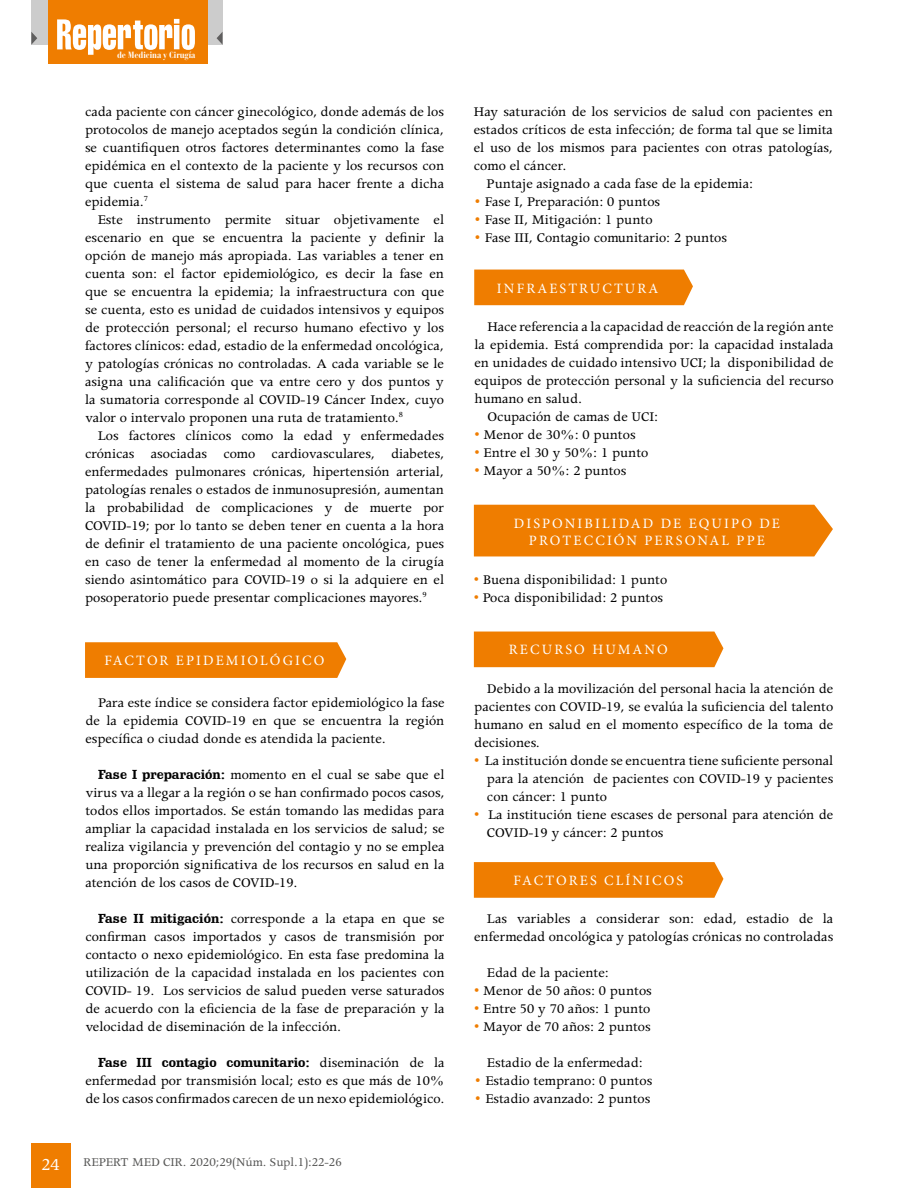
<style>
.page{position:relative;width:918px;height:1188px;background:#fff}
.page>*{position:absolute;margin:0;border:0;box-sizing:border-box;transform-origin:0 0}
.t1{font:19.05px "Apollo MT Std";color:#fff}
.t2{font:15px/18px "Apollo MT Std";color:#000;text-align:justify}
.t3{font:14.25px/16.5px "Minion Pro";letter-spacing:.15em;color:#fff;text-align:center}
.t4{font:13.5px "Apollo MT Std";color:#575756}
.t5{font:700 12.75px "Schadow BT";color:#000}
.t6{font:700 condensed 9px "Bauer Bodoni Std";color:#fff}
.s1{font-family:"Schadow BT";font-weight:700;font-size:12.75px}
.s2{font-family:"Apollo MT Std";font-weight:400;font-size:15px}
.s3{font-family:"Schadow BT";font-weight:700;font-size:12.75px;color:#ef7d00}
.s4{color:#ef7d00}
</style>
<div class="page">
<div style="left:31px;top:1143px;width:39px;height:45px;background:#ef7d00"></div>
<div style="left:31px;top:0;width:192px;height:45px;background:#ccc"></div>
<div style="left:48px;top:0;width:159px;height:64px;background:#ef7d00"></div>
<svg style="left:57px;top:19px;width:138px;height:36px"></svg>
<svg style="left:31px;top:32px;width:6px;height:13px"></svg>
<svg style="left:217px;top:32px;width:6px;height:13px"></svg>
<svg style="left:85px;top:642px;width:261px;height:36px;background:#ef8006"></svg>
<div style="left:474px;top:632px;width:249px;height:35px;background:#ef7d00"></div>
<svg style="left:474px;top:862px;width:249px;height:36px;background:#ef8006"></svg>
<div style="left:474px;top:270px;width:219px;height:35px;background:#ef7d00"></div>
<div style="left:474px;top:505px;width:359px;height:51px;background:#ef7d00"></div>
<p class="t1" style="left:42px;top:1154px;width:20px">24</p>
<p class="t6" style="left:117px;top:50px;width:80px">de Medicina y Cirugía</p>
<p class="t2" style="left:85px;top:104px;width:361px">cada paciente con cáncer ginecológico, donde además de los protocolos de manejo aceptados según la condición clínica, se cuantifiquen otros factores determinantes como la fase epidémica en el contexto de la paciente y los recursos con que cuenta el sistema de salud para hacer frente a dicha epidemia.<sup>7</sup></p>
<p class="t2" style="left:85px;top:212px;width:361px;text-indent:13px">Este instrumento permite situar objetivamente el escenario en que se encuentra la paciente y definir la opción de manejo más apropiada. Las variables a tener en cuenta son: el factor epidemiológico, es decir la fase en que se encuentra la epidemia; la infraestructura con que se cuenta, esto es unidad de cuidados intensivos y equipos de protección personal; el recurso humano efectivo y los factores clínicos: edad, estadio de la enfermedad oncológica, y patologías crónicas no controladas. A cada variable se le asigna una calificación que va entre cero y dos puntos y la sumatoria corresponde al COVID-19 Cáncer Index, cuyo valor o intervalo proponen una ruta de tratamiento.<sup>8</sup></p>
<p class="t2" style="left:85px;top:428px;width:361px;text-indent:13px">Los factores clínicos como la edad y enfermedades crónicas asociadas como cardiovasculares, diabetes, enfermedades pulmonares crónicas, hipertensión arterial, patologías renales o estados de inmunosupresión, aumentan la probabilidad de complicaciones y de muerte por COVID-19; por lo tanto se deben tener en cuenta a la hora de definir el tratamiento de una paciente oncológica, pues en caso de tener la enfermedad al momento de la cirugía siendo asintomático para COVID-19 o si la adquiere en el posoperatorio puede presentar complicaciones mayores.<sup>9</sup></p>
<p class="t3" style="left:104px;top:652px;width:222px">FACTOR EPIDEMIOLÓGICO</p>
<p class="t2" style="left:85px;top:694px;width:361px;text-indent:13px">Para este índice se considera factor epidemiológico la fase de la epidemia COVID-19 en que se encuentra la región específica o ciudad donde es atendida la paciente.</p>
<p class="t2" style="left:85px;top:766px;width:361px;text-indent:13px"><span class="s1">Fase I preparación:</span> momento en el cual se sabe que el virus va a llegar a la región o se han confirmado pocos casos, todos ellos importados. Se están tomando las medidas para ampliar la capacidad instalada en los servicios de salud; se realiza vigilancia y prevención del contagio y no se emplea una proporción significativa de los recursos en salud en la atención de los casos de COVID-19.</p>
<p class="t2" style="left:85px;top:910px;width:361px;text-indent:13px"><span class="s1">Fase II mitigación:</span> corresponde a la etapa en que se confirman casos importados y casos de transmisión por contacto o nexo epidemiológico. En esta fase predomina la utilización de la capacidad instalada en los pacientes con COVID- 19. Los servicios de salud pueden verse saturados de acuerdo con la eficiencia de la fase de preparación y la velocidad de diseminación de la infección.</p>
<p class="t5" style="left:98px;top:1054px;width:348px">Fase III contagio comunitario: <span class="s2">diseminación de la</span></p>
<p class="t2" style="left:85px;top:1072px;width:361px">enfermedad por transmisión local; esto es que más de 10% de los casos confirmados carecen de un nexo epidemiológico.</p>
<p class="t4" style="left:83px;top:1155px;width:260px">REPERT MED CIR. 2020;29(Núm. Supl.1):22-26</p>
<p class="t2" style="left:474px;top:104px;width:361px">Hay saturación de los servicios de salud con pacientes en</p>
<p class="t2" style="left:474px;top:122px;width:361px">estados críticos de esta infección; de forma tal que se limita</p>
<p class="t2" style="left:474px;top:140px;width:361px">el uso de los mismos para pacientes con otras patologías,</p>
<p class="t2" style="left:474px;top:158px;width:94px">como el cáncer.</p>
<p class="t2" style="left:487px;top:176px;width:268px">Puntaje asignado a cada fase de la epidemia:</p>
<p class="t2" style="left:474px;top:194px;width:188px"><span class="s3">•</span> Fase I, Preparación: 0 puntos</p>
<p class="t2" style="left:474px;top:212px;width:180px"><span class="s3">•</span> Fase II, Mitigación: 1 punto</p>
<p class="t2" style="left:474px;top:230px;width:255px"><span class="s3">•</span> Fase III, Contagio comunitario: 2 puntos</p>
<p class="t3" style="left:497px;top:280px;width:163px">INFRAESTRUCTURA</p>
<p class="t2" style="left:487px;top:318px;width:348px">Hace referencia a la capacidad de reacción de la región ante</p>
<p class="t2" style="left:475px;top:336px;width:361px">la epidemia. Está comprendida por: la capacidad instalada</p>
<p class="t2" style="left:475px;top:354px;width:361px">en unidades de cuidado intensivo UCI; la disponibilidad de</p>
<p class="t2" style="left:475px;top:372px;width:361px">equipos de protección personal y la suficiencia del recurso</p>
<p class="t2" style="left:475px;top:390px;width:109px">humano en salud.</p>
<p class="t2" style="left:487px;top:408px;width:173px">Ocupación de camas de UCI:</p>
<p class="t2" style="left:475px;top:426px;width:163px"><span class="s4">•</span> Menor de 30%: 0 puntos</p>
<p class="t2" style="left:475px;top:444px;width:175px"><span class="s4">•</span> Entre el 30 y 50%: 1 punto</p>
<p class="t2" style="left:475px;top:462px;width:153px"><span class="s4">•</span> Mayor a 50%: 2 puntos</p>
<p class="t3" style="left:514px;top:516px;width:268px">DISPONIBILIDAD DE EQUIPO DE<br>PROTECCIÓN PERSONAL PPE</p>
<p class="t2" style="left:474px;top:572px;width:195px"><span class="s4">•</span> Buena disponibilidad: 1 punto</p>
<p class="t2" style="left:474px;top:590px;width:191px"><span class="s4">•</span> Poca disponibilidad: 2 puntos</p>
<p class="t3" style="left:509px;top:642px;width:160px">RECURSO HUMANO</p>
<p class="t2" style="left:474px;top:680px;width:361px;text-indent:13px">Debido a la movilización del personal hacia la atención de pacientes con COVID-19, se evalúa la suficiencia del talento humano en salud en el momento específico de la toma de decisiones.</p>
<p class="t2" style="left:487px;top:752px;width:348px;text-indent:-13px"><span class="s4">•</span> La institución donde se encuentra tiene suficiente personal para la atención de pacientes con COVID-19 y pacientes con cáncer: 1 punto</p>
<p class="t2" style="left:487px;top:806px;width:348px;text-indent:-13px"><span class="s4">•</span> La institución tiene escases de personal para atención de<br>COVID-19 y cáncer: 2 puntos</p>
<p class="t3" style="left:514px;top:872px;width:171px">FACTORES CLÍNICOS</p>
<p class="t2" style="left:474px;top:910px;width:361px;text-align:right">Las variables a considerar son: edad, estadio de la enfermedad oncológica y patologías crónicas no controladas</p>
<p class="t2" style="left:487px;top:964px;width:123px">Edad de la paciente:</p>
<p class="t2" style="left:474px;top:982px;width:179px"><span class="s4">•</span> Menor de 50 años: 0 puntos</p>
<p class="t2" style="left:474px;top:1000px;width:178px"><span class="s4">•</span> Entre 50 y 70 años: 1 punto</p>
<p class="t2" style="left:474px;top:1018px;width:178px"><span class="s4">•</span> Mayor de 70 años: 2 puntos</p>
<p class="t2" style="left:487px;top:1054px;width:157px">Estadio de la enfermedad:</p>
<p class="t2" style="left:474px;top:1072px;width:180px"><span class="s3">•</span> Estadio temprano: 0 puntos</p>
<p class="t2" style="left:474px;top:1090px;width:178px"><span class="s3">•</span> Estadio avanzado: 2 puntos</p>
</div>
